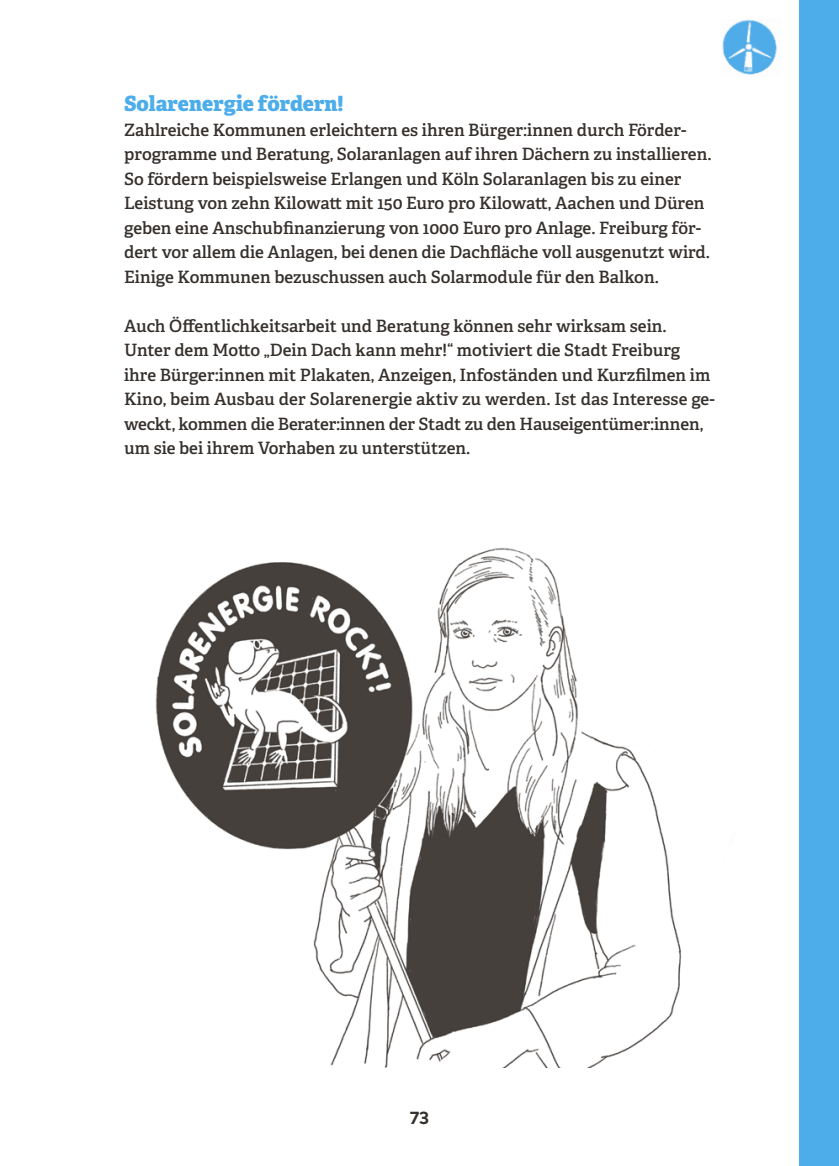
<style>
.page{position:relative;width:839px;height:1166px;background:#fff}
.page>*{position:absolute;margin:0;border:0;box-sizing:border-box;transform-origin:0 0}
.t1{font:800 21px "Adelle";letter-spacing:-.005em;color:#4cadea}
.t2{font:700 17.5px "Mark OT";color:#36302c}
.t3{font:600 16.97px/24.5px "Adelle";color:#36302c}
</style>
<div class="page">
<img style="left:155px;top:547px;width:527px;height:520px">
<div style="left:799px;top:0;width:39px;height:1166px;background:#4cadea"></div>
<img style="left:722px;top:19px;width:55px;height:56px">
<p class="t1" style="left:124px;top:90px;width:221px">Solarenergie fördern!</p>
<p class="t3" style="left:124px;top:118px;width:589px">Zahlreiche Kommunen erleichtern es ihren Bürger:innen durch Förder&shy;programme und Beratung, Solaranlagen auf ihren Dächern zu installieren.<br>So fördern beispielsweise Erlangen und Köln Solaranlagen bis zu einer Leistung von zehn Kilowatt mit 150 Euro pro Kilowatt, Aachen und Düren geben eine Anschubfinanzierung von 1000 Euro pro Anlage. Freiburg för&shy;dert vor allem die Anlagen, bei denen die Dachfläche voll ausgenutzt wird.<br>Einige Kommunen bezuschussen auch Solarmodule für den Balkon.</p>
<p class="t3" style="left:124px;top:314px;width:592px">Auch Öffentlichkeitsarbeit und Beratung können sehr wirksam sein.<br>Unter dem Motto „Dein Dach kann mehr!“ motiviert die Stadt Freiburg ihre Bürger:innen mit Plakaten, Anzeigen, Infoständen und Kurzfilmen im Kino, beim Ausbau der Solarenergie aktiv zu werden. Ist das Interesse ge&shy;weckt, kommen die Berater:innen der Stadt zu den Hauseigentümer:innen, um sie bei ihrem Vorhaben zu unterstützen.</p>
<p class="t2" style="left:409px;top:1106px;width:21px">73</p>
</div>
